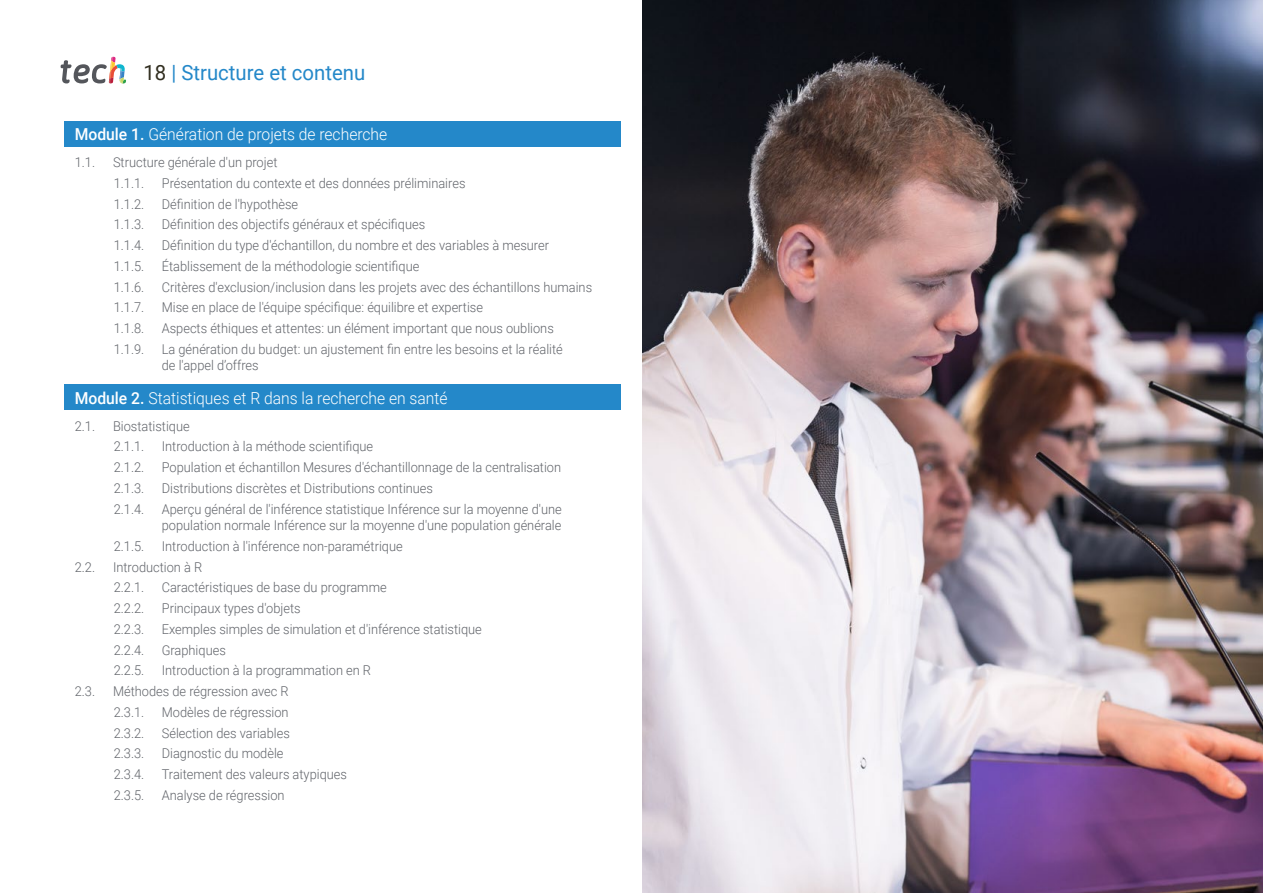
<style>
.page{position:relative;width:1263px;height:893px;background:#fff}
.page>*{position:absolute;margin:0;border:0;box-sizing:border-box;transform-origin:0 0}
.t1{font:21px "Roboto";color:#2488c9}
.t2{font:300 16.5px "Roboto";color:#fff;scale:.95 1}
.t3{font:300 13.5px/20.7px "Roboto";color:#61646a;scale:.95 1}
.s1{color:#312e20}
.s2{font-weight:500}
</style>
<div class="page">
<div style="left:64px;top:121px;width:557px;height:25px;background:#2488c9"></div>
<div style="left:64px;top:385px;width:557px;height:25px;background:#2488c9"></div>
<svg style="left:61px;top:57px;width:65px;height:27px"></svg>
<img style="left:642px;top:0;width:621px;height:893px">
<h1 class="t1" style="left:144px;top:57px;width:223px"><span class="s1">18</span> | Structure et contenu</h1>
<p class="t2" style="left:75px;top:123px;width:330px"><span class="s2">Module 1.</span> Génération de projets de recherche</p>
<p class="t3" style="left:75px;top:151px;width:23px">1.1.</p>
<p class="t3" style="left:113px;top:151px;width:175px">Structure générale d'un projet<br>1.1.1.</p>
<p class="t3" style="left:162px;top:172px;width:321px">Présentation du contexte et des données préliminaires</p>
<p class="t3" style="left:114px;top:193px;width:34px">1.1.2.</p>
<p class="t3" style="left:162px;top:193px;width:145px">Définition de l'hypothèse</p>
<p class="t3" style="left:114px;top:214px;width:34px">1.1.3.</p>
<p class="t3" style="left:162px;top:214px;width:279px">Définition des objectifs généraux et spécifiques</p>
<p class="t3" style="left:114px;top:234px;width:34px">1.1.4.</p>
<p class="t3" style="left:162px;top:234px;width:409px">Définition du type d'échantillon, du nombre et des variables à mesurer</p>
<p class="t3" style="left:114px;top:255px;width:34px">1.1.5.</p>
<p class="t3" style="left:162px;top:255px;width:273px">Établissement de la méthodologie scientifique</p>
<p class="t3" style="left:114px;top:276px;width:34px">1.1.6.</p>
<p class="t3" style="left:162px;top:276px;width:454px">Critères d'exclusion/inclusion dans les projets avec des échantillons humains</p>
<p class="t3" style="left:114px;top:297px;width:34px">1.1.7.</p>
<p class="t3" style="left:162px;top:297px;width:340px">Mise en place de l'équipe spécifique: équilibre et expertise</p>
<p class="t3" style="left:114px;top:317px;width:34px">1.1.8.</p>
<p class="t3" style="left:162px;top:317px;width:414px">Aspects éthiques et attentes: un élément important que nous oublions</p>
<p class="t3" style="left:114px;top:338px;width:34px">1.1.9.</p>
<p class="t3" style="left:162px;top:340px;width:424px;line-height:16.5px">La génération du budget: un ajustement fin entre les besoins et la réalité de l'appel d’offres</p>
<p class="t2" style="left:75px;top:386px;width:394px"><span class="s2">Module 2.</span> Statistiques et R dans la recherche en santé</p>
<p class="t3" style="left:75px;top:415px;width:23px">2.1.</p>
<p class="t3" style="left:113px;top:415px;width:82px">Biostatistique<br>2.1.1.</p>
<p class="t3" style="left:162px;top:436px;width:224px">Introduction à la méthode scientifique</p>
<p class="t3" style="left:114px;top:456px;width:34px">2.1.2.</p>
<p class="t3" style="left:162px;top:456px;width:422px">Population et échantillon Mesures d'échantillonnage de la centralisation</p>
<p class="t3" style="left:114px;top:477px;width:34px">2.1.3.</p>
<p class="t3" style="left:162px;top:477px;width:287px">Distributions discrètes et Distributions continues</p>
<p class="t3" style="left:114px;top:498px;width:34px">2.1.4.</p>
<p class="t3" style="left:162px;top:500px;width:422px;line-height:16.5px">Aperçu général de l'inférence statistique Inférence sur la moyenne d'une population normale Inférence sur la moyenne d'une population générale</p>
<p class="t3" style="left:114px;top:535px;width:34px">2.1.5.</p>
<p class="t3" style="left:162px;top:535px;width:255px">Introduction à l'inférence non-paramétrique</p>
<p class="t3" style="left:75px;top:556px;width:23px">2.2.</p>
<p class="t3" style="left:113px;top:556px;width:95px">Introduction à R<br>2.2.1.</p>
<p class="t3" style="left:162px;top:577px;width:238px">Caractéristiques de base du programme</p>
<p class="t3" style="left:114px;top:597px;width:34px">2.2.2.</p>
<p class="t3" style="left:162px;top:597px;width:148px">Principaux types d'objets</p>
<p class="t3" style="left:114px;top:618px;width:34px">2.2.3.</p>
<p class="t3" style="left:162px;top:618px;width:338px">Exemples simples de simulation et d'inférence statistique</p>
<p class="t3" style="left:114px;top:639px;width:34px">2.2.4.</p>
<p class="t3" style="left:162px;top:639px;width:69px">Graphiques</p>
<p class="t3" style="left:114px;top:660px;width:34px">2.2.5.</p>
<p class="t3" style="left:162px;top:660px;width:222px">Introduction à la programmation en R</p>
<p class="t3" style="left:75px;top:680px;width:23px">2.3.</p>
<p class="t3" style="left:113px;top:680px;width:186px">Méthodes de régression avec R<br>2.3.1.</p>
<p class="t3" style="left:162px;top:701px;width:135px">Modèles de régression</p>
<p class="t3" style="left:114px;top:722px;width:34px">2.3.2.</p>
<p class="t3" style="left:162px;top:722px;width:136px">Sélection des variables</p>
<p class="t3" style="left:114px;top:743px;width:34px">2.3.3.</p>
<p class="t3" style="left:162px;top:743px;width:130px">Diagnostic du modèle</p>
<p class="t3" style="left:114px;top:763px;width:34px">2.3.4.</p>
<p class="t3" style="left:162px;top:763px;width:196px">Traitement des valeurs atypiques</p>
<p class="t3" style="left:114px;top:784px;width:34px">2.3.5.</p>
<p class="t3" style="left:162px;top:784px;width:131px">Analyse de régression</p>
</div>
